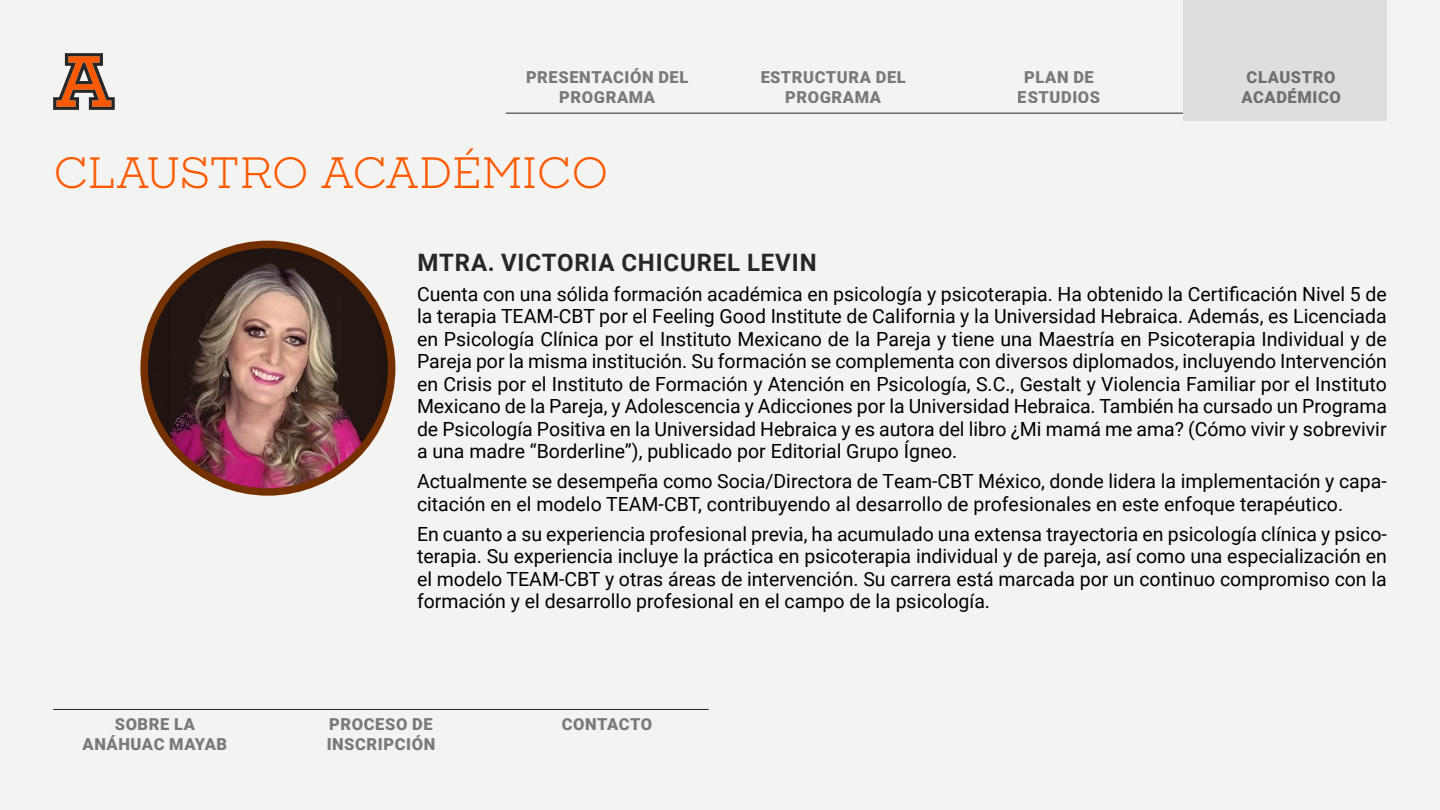
<style>
.page{position:relative;width:1440px;height:810px;background:#f3f3f1}
.page>*{position:absolute;margin:0;border:0;box-sizing:border-box;transform-origin:0 0}
.t1{font:42px "Sharp Slab";letter-spacing:-.015em;color:#ff5900}
.t2{font:700 24px "Roboto";letter-spacing:.035em;color:#292626}
.t3{font:19.5px/22.5px "Roboto";color:#000;text-align:justify}
.t4{font:900 16.5px/19.8px "Roboto";letter-spacing:.035em;color:#000;text-align:center}
</style>
<div class="page">
<hr style="left:506px;top:113px;width:881px;height:1px;background:#292626">
<hr style="left:53px;top:709px;width:656px;height:1px;background:#292626">
<div style="left:1183px;top:0;width:204px;height:121px;background:#dfdede"></div>
<img style="left:144px;top:244px;width:248px;height:248px;border-radius:124px">
<div style="left:140px;top:241px;width:255px;height:255px;border:8px solid #743000;border-radius:50%"></div>
<svg style="left:53px;top:53px;width:62px;height:57px"></svg>
<p class="t4" style="left:526px;top:66px;width:164px">PRESENTACIÓN DEL<br>PROGRAMA</p>
<h1 class="t1" style="left:53px;top:144px;width:557px">CLAUSTRO ACADÉMICO</h1>
<p class="t4" style="left:760px;top:66px;width:147px">ESTRUCTURA DEL<br>PROGRAMA</p>
<p class="t4" style="left:1018px;top:66px;width:84px">PLAN DE<br>ESTUDIOS</p>
<p class="t4" style="left:1241px;top:66px;width:101px">CLAUSTRO<br>ACADÉMICO</p>
<p class="t4" style="left:83px;top:714px;width:146px">SOBRE LA<br>ANÁHUAC MAYAB</p>
<p class="t2" style="left:417px;top:245px;width:401px">MTRA. VICTORIA CHICUREL LEVIN</p>
<p class="t3" style="left:417px;top:282px;width:971px">Cuenta con una sólida formación académica en psicología y psicoterapia. Ha obtenido la Certificación Nivel 5 de la terapia TEAM-CBT por el Feeling Good Institute de California y la Universidad Hebraica. Además, es Licenciada en Psicología Clínica por el Instituto Mexicano de la Pareja y tiene una Maestría en Psicoterapia Individual y de Pareja por la misma institución. Su formación se complementa con diversos diplomados, incluyendo Intervención en Crisis por el Instituto de Formación y Atención en Psicología, S.C., Gestalt y Violencia Familiar por el Instituto Mexicano de la Pareja, y Adolescencia y Adicciones por la Universidad Hebraica. También ha cursado un Programa de Psicología Positiva en la Universidad Hebraica y es autora del libro ¿Mi mamá me ama? (Cómo vivir y sobrevivir a una madre “Borderline”), publicado por Editorial Grupo Ígneo.</p>
<p class="t3" style="left:417px;top:469px;width:971px">Actualmente se desempeña como Socia/Directora de Team-CBT México, donde lidera la implementación y capa&shy;citación en el modelo TEAM-CBT, contribuyendo al desarrollo de profesionales en este enfoque terapéutico.</p>
<p class="t3" style="left:417px;top:522px;width:971px">En cuanto a su experiencia profesional previa, ha acumulado una extensa trayectoria en psicología clínica y psico&shy;terapia. Su experiencia incluye la práctica en psicoterapia individual y de pareja, así como una especialización en el modelo TEAM-CBT y otras áreas de intervención. Su carrera está marcada por un continuo compromiso con la formación y el desarrollo profesional en el campo de la psicología.</p>
<p class="t4" style="left:327px;top:714px;width:110px;text-align:left">PROCESO DE<br>INSCRIPCIÓN</p>
<p class="t4" style="left:562px;top:714px;width:92px">CONTACTO</p>
</div>
